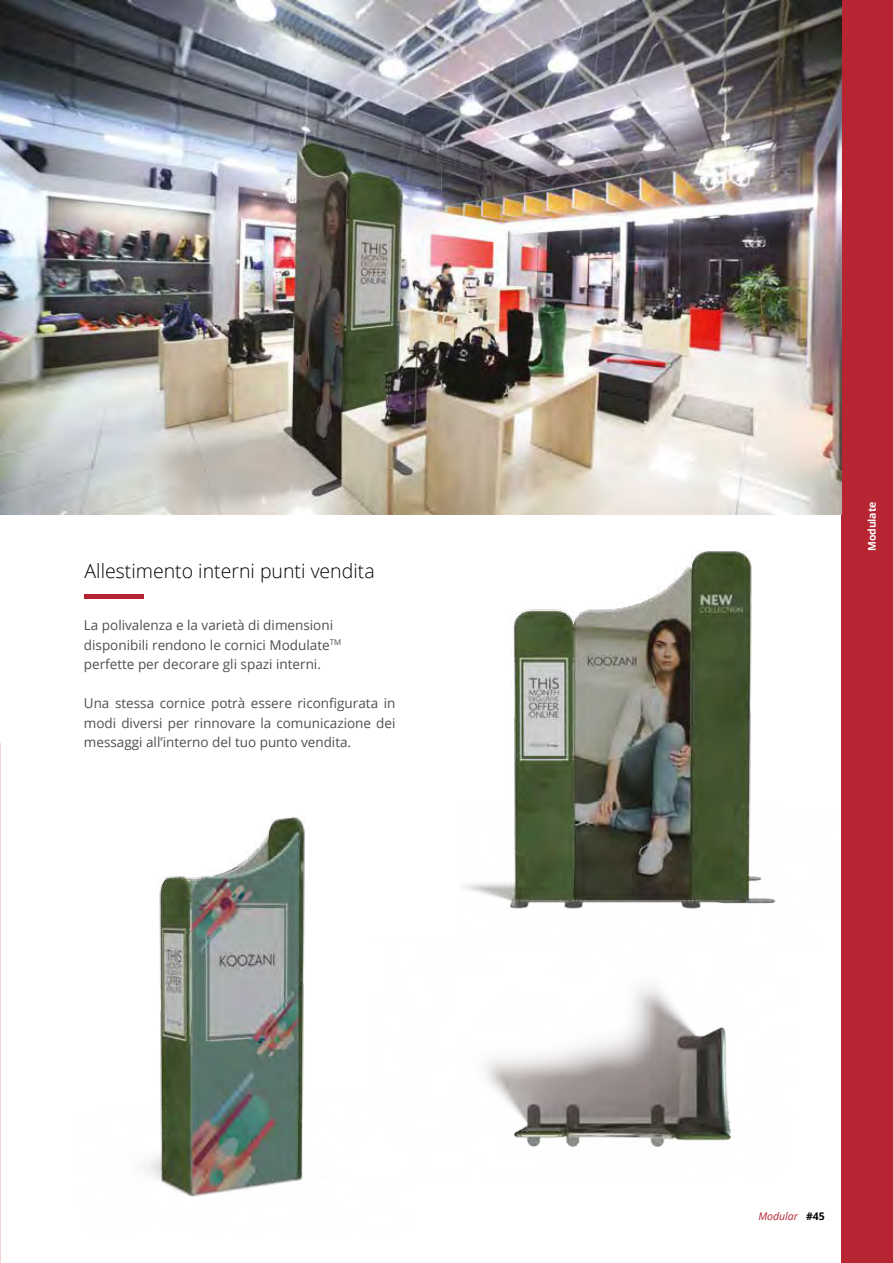
<style>
.page{position:relative;width:893px;height:1263px;background:#fff}
.page>*{position:absolute;margin:0;border:0;box-sizing:border-box;transform-origin:0 0}
.t1{font:300 19.5px "Open Sans";color:#000}
.t2{font:13.5px/19.5px "Open Sans";color:#504e4d}
.t3{font:italic 10.5px "Open Sans";color:#b72532}
.t4{font:700 10.5px "Open Sans";letter-spacing:-.02em;color:#fff}
.s1{font-weight:700;font-style:normal;color:#000}
</style>
<div class="page">
<div style="left:842px;top:0;width:51px;height:1263px;background:#b72532"></div>
<img style="left:1px;top:0;width:841px;height:515px">
<hr style="left:0;top:743px;width:1px;height:520px;background:#b72532">
<img style="left:465px;top:550px;width:311px;height:359px">
<img style="left:486px;top:986px;width:245px;height:161px">
<hr style="left:85px;top:594px;width:59px;height:4px;background:#b72532">
<img style="left:145px;top:816px;width:160px;height:381px">
<h1 class="t1" style="left:85px;top:557px;width:292px">Allestimento interni punti vendita</h1>
<p class="t2" style="left:84px;top:615px;width:259px">La polivalenza e la varietà di dimensioni disponibili rendono le cornici Modulate<sup>TM </sup>perfette per decorare gli spazi interni.</p>
<p class="t2" style="left:84px;top:693px;width:313px;text-align:justify">Una stessa cornice potrà essere riconfigurata in modi diversi per rinnovare la comunicazione dei messaggi all’interno del tuo punto vendita.</p>
<p class="t4" style="left:865px;top:551px;width:50px;rotate:-90deg">Modulate</p>
<p class="t3" style="left:758px;top:1209px;width:68px">Modular <span class="s1">#45</span></p>
</div>
